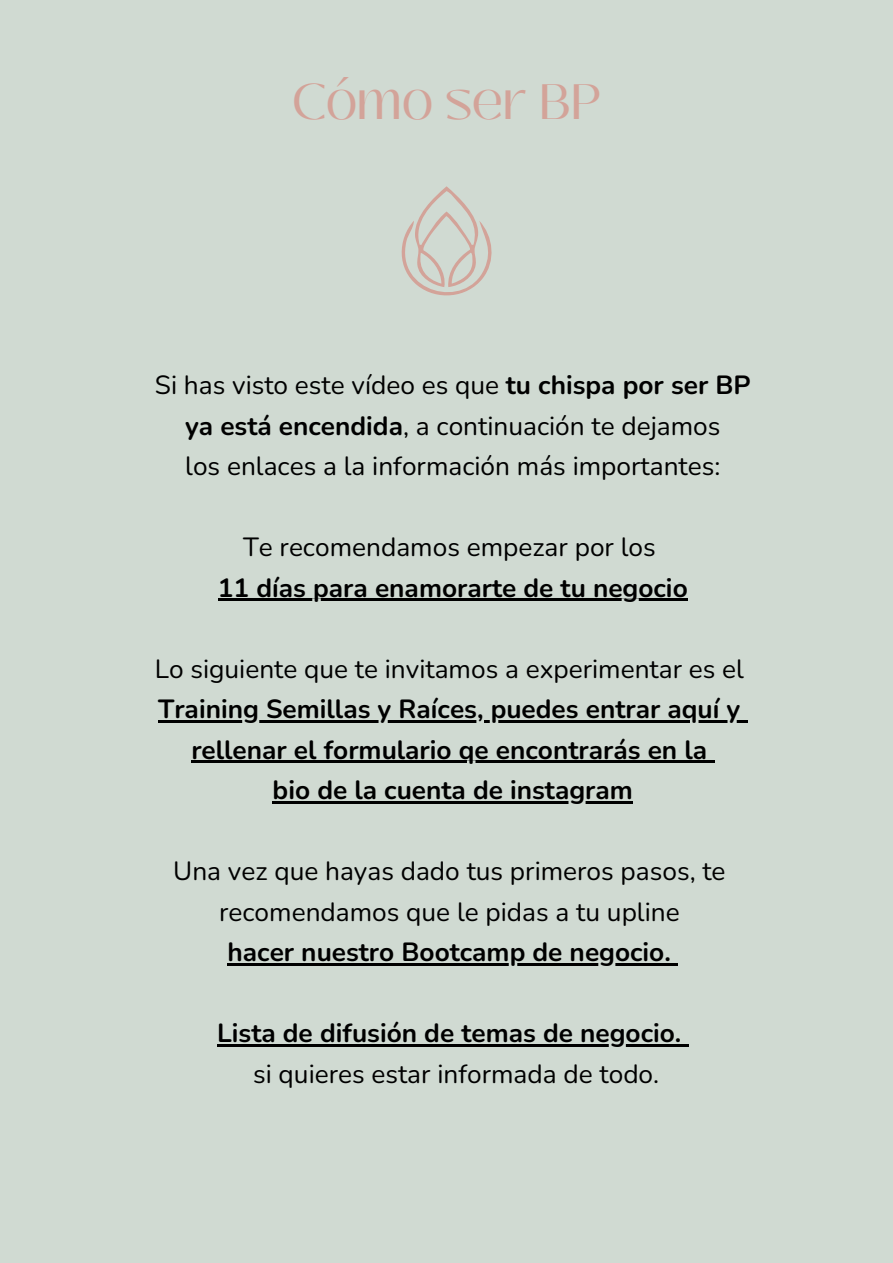
<style>
.page{position:relative;width:893px;height:1263px;background:#d0dad2}
.page>*{position:absolute;margin:0;border:0;box-sizing:border-box;transform-origin:0 0}
.t1{font:49.5px "Black Mango";color:#d3a399}
.t2{font:26.25px "Nunito";color:#000}
.t3{font:700 26.25px "Nunito";color:#000}
.s1{font-weight:700}
</style>
<div class="page">
<svg style="left:401px;top:186px;width:91px;height:110px"></svg>
<hr style="left:218px;top:599px;width:470px;height:2px;background:#000">
<hr style="left:158px;top:720px;width:582px;height:2px;background:#000">
<svg style="left:740px;top:720px;width:7px;height:2px"></svg>
<hr style="left:191px;top:761px;width:516px;height:2px;background:#000">
<svg style="left:707px;top:761px;width:7px;height:2px"></svg>
<hr style="left:273px;top:801px;width:360px;height:2px;background:#000">
<hr style="left:227px;top:963px;width:444px;height:2px;background:#000">
<svg style="left:671px;top:963px;width:7px;height:2px"></svg>
<hr style="left:217px;top:1044px;width:458px;height:2px;background:#000">
<svg style="left:675px;top:1044px;width:13px;height:2px"></svg>
<p class="t1" style="left:292px;top:64px;width:311px">Cómo ser BP</p>
<h1 class="t2" style="left:155px;top:368px;width:597px">Si has visto este vídeo es que <span class="s1">tu chispa por ser BP</span></h1>
<p class="t2" style="left:185px;top:408px;width:537px"><span class="s1">ya está encendida</span>, a continuación te dejamos</p>
<p class="t2" style="left:185px;top:449px;width:536px">los enlaces a la información más importantes:</p>
<p class="t2" style="left:243px;top:530px;width:414px">Te recomendamos empezar por los</p>
<p class="t3" style="left:218px;top:570px;width:471px">11 días para enamorarte de tu negocio</p>
<p class="t2" style="left:155px;top:651px;width:590px">Lo siguiente que te invitamos a experimentar es el</p>
<p class="t3" style="left:158px;top:692px;width:584px">Training Semillas y Raíces, puedes entrar aquí y</p>
<p class="t3" style="left:191px;top:732px;width:517px">rellenar el formulario qe encontrarás en la</p>
<p class="t3" style="left:273px;top:773px;width:362px">bio de la cuenta de instagram</p>
<p class="t2" style="left:173px;top:854px;width:554px">Una vez que hayas dado tus primeros pasos, te</p>
<p class="t2" style="left:219px;top:894px;width:462px">recomendamos que le pidas a tu upline</p>
<p class="t3" style="left:227px;top:935px;width:445px">hacer nuestro Bootcamp de negocio.</p>
<p class="t3" style="left:217px;top:1016px;width:466px">Lista de difusión de temas de negocio.</p>
<p class="t2" style="left:253px;top:1056px;width:407px">si quieres estar informada de todo.</p>
</div>
